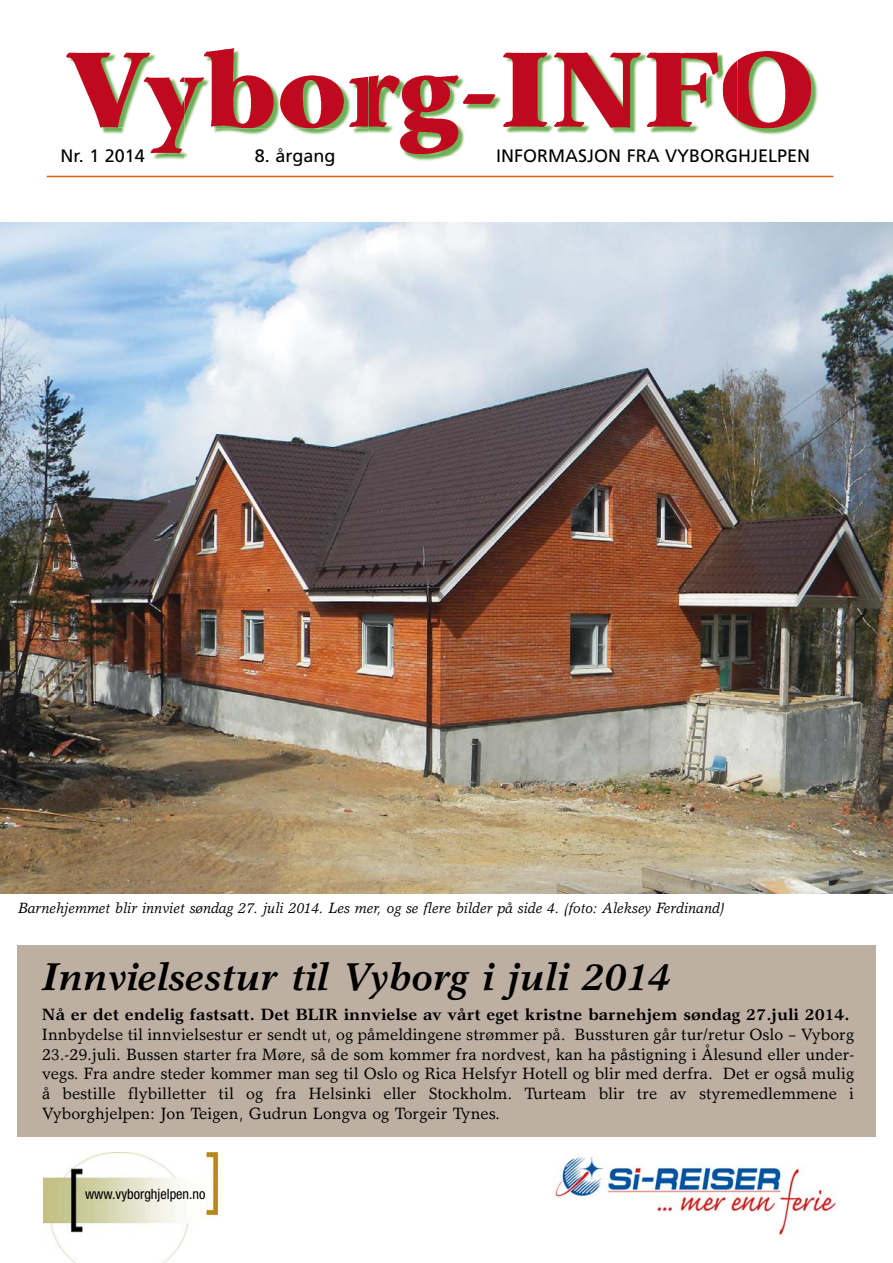
<style>
.page{position:relative;width:893px;height:1263px;background:#fff}
.page>*{position:absolute;margin:0;border:0;box-sizing:border-box;transform-origin:0 0}
.t1{font:italic 700 39px "Garth Graphic";color:#000}
.t2{font:18px "Frutiger";color:#000}
.t3{font:16.5px/19.8px "Garth Graphic";color:#000;text-align:justify}
.t4{font:700 16.5px "Garth Graphic";color:#000}
.t5{font:italic 15px "Garth Graphic";color:#000}
.t6{font:condensed 14.25px "Helvetica Neue";color:#000}
</style>
<div class="page">
<img style="left:553px;top:1154px;width:284px;height:81px">
<img style="left:68px;top:52px;width:750px;height:109px">
<img style="left:204px;top:49px;width:196px;height:79px">
<img style="left:211px;top:120px;width:158px;height:8px">
<img style="left:184px;top:77px;width:20px;height:38px">
<img style="left:204px;top:80px;width:1px;height:48px">
<img style="left:400px;top:52px;width:319px;height:102px">
<img style="left:400px;top:136px;width:58px;height:18px">
<img style="left:369px;top:81px;width:31px;height:46px">
<img style="left:723px;top:51px;width:88px;height:77px">
<img style="left:723px;top:60px;width:14px;height:59px">
<img style="left:554px;top:118px;width:138px;height:10px">
<img style="left:737px;top:111px;width:67px;height:17px">
<img style="left:0;top:223px;width:893px;height:670px">
<hr style="left:47px;top:176px;width:786px;height:1px;background:#ea5c13">
<div style="left:17px;top:945px;width:859px;height:191px;background:#bdafa2"></div>
<img style="left:44px;top:1152px;width:173px;height:111px">
<p class="t2" style="left:61px;top:149px;width:86px">Nr. 1 2014</p>
<p class="t2" style="left:255px;top:149px;width:82px">8. årgang</p>
<p class="t2" style="left:496px;top:149px;width:315px">INFORMASJON FRA VYBORGHJELPEN</p>
<p class="t5" style="left:18px;top:902px;width:708px">Barnehjemmet blir innviet søndag 27. juli 2014. Les mer, og se flere bilder på side 4. (foto: Aleksey Ferdinand)</p>
<h1 class="t1" style="left:42px;top:962px;width:630px">Innvielsestur til Vyborg i juli 2014</h1>
<p class="t4" style="left:42px;top:1008px;width:809px">Nå er det endelig fastsatt. Det BLIR innvielse av vårt eget kristne barnehjem søndag 27.juli 2014.</p>
<p class="t3" style="left:42px;top:1026px;width:814px">Innbydelse til innvielsestur er sendt ut, og påmeldingene strømmer på. Bussturen går tur/retur Oslo – Vyborg 23.-29.juli. Bussen starter fra Møre, så de som kommer fra nordvest, kan ha påstigning i Ålesund eller under&shy;vegs. Fra andre steder kommer man seg til Oslo og Rica Helsfyr Hotell og blir med derfra. Det er også mulig å bestille flybilletter til og fra Helsinki eller Stockholm. Turteam blir tre av styremedlemmene i Vyborghjelpen: Jon Teigen, Gudrun Longva og Torgeir Tynes.</p>
<p class="t6" style="left:85px;top:1188px;width:122px">www.vyborghjelpen.no</p>
</div>
